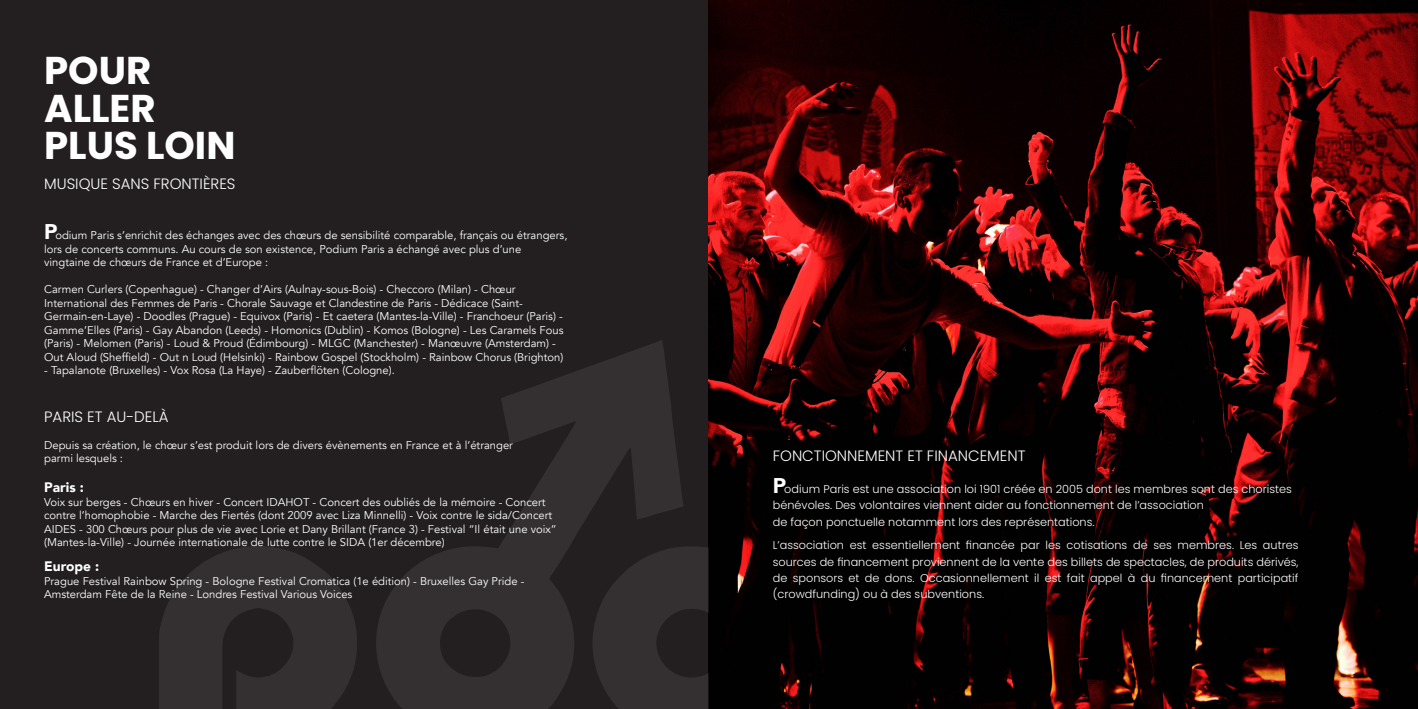
<style>
.page{position:relative;width:1418px;height:709px;background:#fff}
.page>*{position:absolute;margin:0;border:0;box-sizing:border-box;transform-origin:0 0}
.t1{font:700 38.75px/37.8px "Poppins";color:#fff}
.t2{font:300 15px "Poppins";color:#fff}
.t3{font:900 13.75px "Avenir";color:#fff}
.t4{font:11.25px/13.5px "Avenir";color:#fff}
.t5{font:300 11.25px/16.2px "Poppins";color:#fff}
.s1{font-weight:900;font-size:21.25px}
.s2{font-family:"Avenir";font-weight:900;font-size:21.25px}
</style>
<div class="page">
<div style="left:0;top:0;width:1417px;height:709px;background:#231f20"></div>
<img style="left:709px;top:0;width:708px;height:709px">
<svg style="left:376px;top:340px;width:304px;height:369px"></svg>
<svg style="left:591px;top:478px;width:118px;height:231px"></svg>
<svg style="left:159px;top:546px;width:198px;height:163px"></svg>
<p class="t1" style="left:44px;top:52px;width:113px">POUR<br>ALLER</p>
<p class="t1" style="left:44px;top:127px;width:193px">PLUS LOIN</p>
<p class="t2" style="left:44px;top:175px;width:193px">MUSIQUE SANS FRONTIÈRES</p>
<p class="t4" style="left:44px;top:229px;width:525px"><span class="s1">P</span>odium Paris s’enrichit des échanges avec des chœurs de sensibilité comparable, français ou étrangers, lors de concerts communs. Au cours de son existence, Podium Paris a échangé avec plus d’une vingtaine de chœurs de France et d’Europe :</p>
<p class="t4" style="left:44px;top:283px;width:521px">Carmen Curlers (Copenhague) - Changer d’Airs (Aulnay-sous-Bois) - Checcoro (Milan) - Chœur International des Femmes de Paris - Chorale Sauvage et Clandestine de Paris - Dédicace (Saint-Germain-en-Laye) - Doodles (Prague) - Equivox (Paris) - Et caetera (Mantes-la-Ville) - Franchoeur (Paris) - Gamme’Elles (Paris) - Gay Abandon (Leeds) - Homonics (Dublin) - Komos (Bologne) - Les Caramels Fous (Paris) - Melomen (Paris) - Loud &amp; Proud (Édimbourg) - MLGC (Manchester) - Manœuvre (Amsterdam) - Out Aloud (Sheffield) - Out n Loud (Helsinki) - Rainbow Gospel (Stockholm) - Rainbow Chorus (Brighton)</p>
<p class="t4" style="left:44px;top:364px;width:352px">- Tapalanote (Bruxelles) - Vox Rosa (La Haye) - Zauberflöten (Cologne).</p>
<p class="t2" style="left:44px;top:408px;width:126px">PARIS ET AU-DELÀ</p>
<p class="t4" style="left:44px;top:438px;width:470px">Depuis sa création, le chœur s’est produit lors de divers évènements en France et à l’étranger</p>
<p class="t4" style="left:44px;top:452px;width:80px">parmi lesquels :</p>
<p class="t3" style="left:44px;top:475px;width:41px">Paris :</p>
<p class="t4" style="left:44px;top:495px;width:514px">Voix sur berges - Chœurs en hiver - Concert IDAHOT - Concert des oubliés de la mémoire - Concert contre l’homophobie - Marche des Fiertés (dont 2009 avec Liza Minnelli) - Voix contre le sida/Concert AIDES - 300 Chœurs pour plus de vie avec Lorie et Dany Brillant (France 3) - Festival “Il était une voix” (Mantes-la-Ville) - Journée internationale de lutte contre le SIDA (1er décembre)</p>
<p class="t3" style="left:44px;top:554px;width:56px">Europe :</p>
<p class="t4" style="left:44px;top:574px;width:482px">Prague Festival Rainbow Spring - Bologne Festival Cromatica (1e édition) - Bruxelles Gay Pride -<br>Amsterdam Fête de la Reine - Londres Festival Various Voices</p>
<p class="t2" style="left:772px;top:446px;width:254px">FONCTIONNEMENT ET FINANCEMENT</p>
<p class="t5" style="left:772px;top:481px;width:520px"><span class="s2">P</span>odium Paris est une association loi 1901 créée en 2005 dont les membres sont des choristes bénévoles. Des volontaires viennent aider au fonctionnement de l’association</p>
<p class="t5" style="left:772px;top:513px;width:323px">de façon ponctuelle notamment lors des représentations.</p>
<p class="t5" style="left:772px;top:537px;width:527px;text-align:justify">L’association est essentiellement financée par les cotisations de ses membres. Les autres sources de financement proviennent de la vente des billets de spectacles, de produits dérivés, de sponsors et de dons. Occasionnellement il est fait appel à du financement participatif (crowdfunding) ou à des subventions.</p>
</div>
